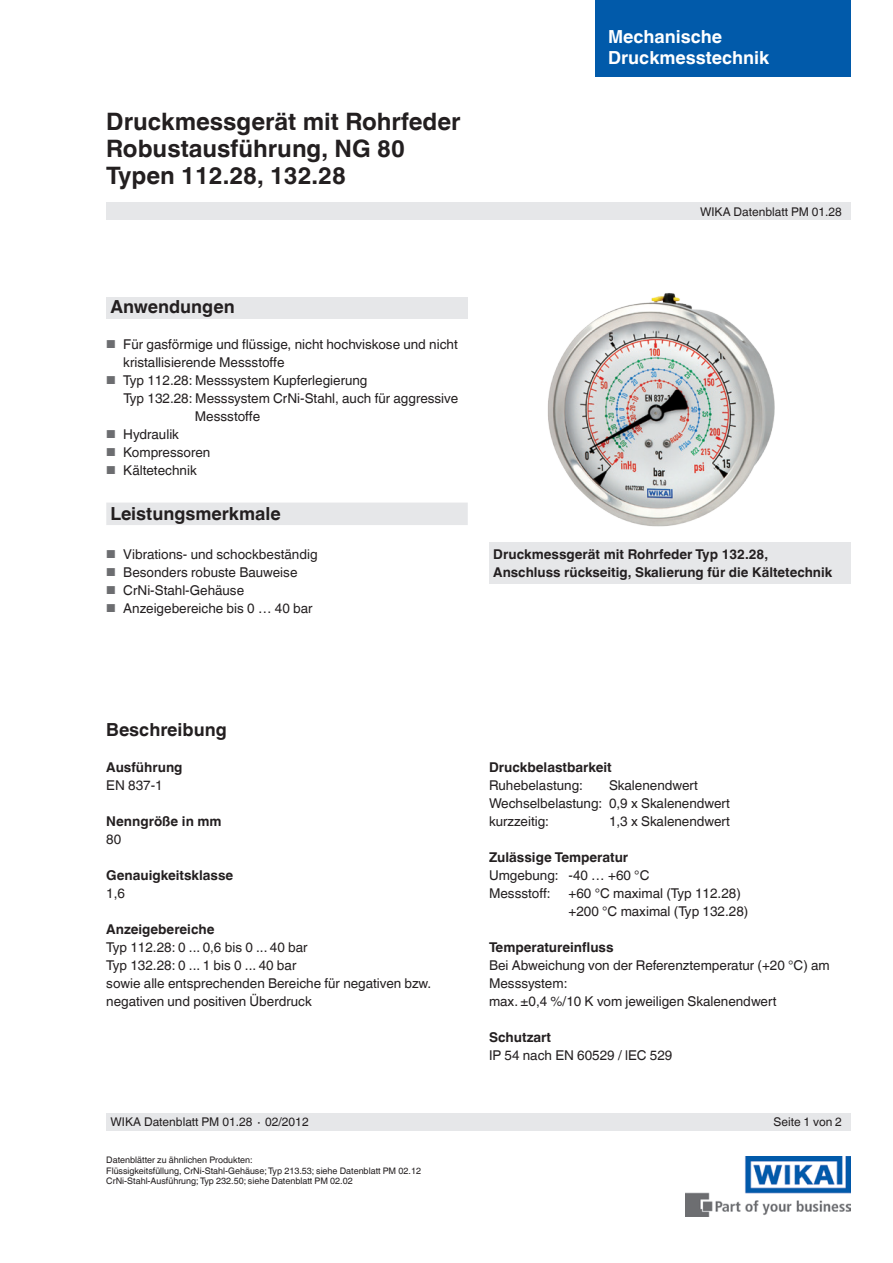
<style>
.page{position:relative;width:893px;height:1263px;background:#fff}
.page>*{position:absolute;margin:0;border:0;box-sizing:border-box;transform-origin:0 0}
.t1{font:700 24px/27px "Helvetica World";color:#231f20}
.t2{font:700 18px "Helvetica World";color:#231f20}
.t3{font:700 18px/21px "Helvetica World";color:#fff}
.t4{font:13.5px/18px "Helvetica World";color:#231f20}
.t5{font:700 13.5px/18px "Helvetica World";color:#231f20}
.t6{font:12px "Helvetica World";color:#231f20}
.t7{font:9px/10.5px "Helvetica World";color:#231f20}
.s1{font-size:11.55px;color:#6c6d70}
</style>
<div class="page">
<div style="left:106px;top:298px;width:362px;height:21px;background:#e6e7e9"></div>
<img style="left:685px;top:1157px;width:165px;height:59px">
<div style="left:106px;top:203px;width:744px;height:17px;background:#e6e7e9"></div>
<div style="left:106px;top:1114px;width:744px;height:17px;background:#e6e7e9"></div>
<img style="left:547px;top:293px;width:228px;height:234px">
<div style="left:489px;top:542px;width:361px;height:41px;background:#e6e7e9"></div>
<div style="left:106px;top:502px;width:362px;height:23px;background:#e6e7e9"></div>
<div style="left:595px;top:0;width:255px;height:77px;background:#015aaa"></div>
<h1 class="t1" style="left:106px;top:108px;width:356px">Druckmessgerät mit Rohrfeder<br>Robustausführung, NG 80<br>Typen 112.28, 132.28</h1>
<h2 class="t3" style="left:608px;top:26px;width:163px">Mechanische<br>Druckmesstechnik</h2>
<p class="t6" style="left:700px;top:204px;width:143px">WIKA Datenblatt PM 01.28</p>
<h2 class="t2" style="left:111px;top:296px;width:126px">Anwendungen</h2>
<p class="t4" style="left:123px;top:335px;width:336px;text-indent:-17px"><span class="s1">■</span> Für gasförmige und flüssige, nicht hochviskose und nicht kristallisierende Messstoffe</p>
<p class="t4" style="left:106px;top:371px;width:263px"><span class="s1">■</span> Typ 112.28: Messsystem Kupferlegierung</p>
<p class="t4" style="left:123px;top:389px;width:336px">Typ 132.28: Messsystem CrNi-Stahl, auch für aggressive</p>
<p class="t4" style="left:195px;top:407px;width:67px">Messstoffe</p>
<p class="t4" style="left:106px;top:425px;width:74px"><span class="s1">■</span> Hydraulik</p>
<p class="t4" style="left:106px;top:443px;width:105px"><span class="s1">■</span> Kompressoren</p>
<p class="t4" style="left:106px;top:461px;width:92px"><span class="s1">■</span> Kältetechnik</p>
<h2 class="t2" style="left:111px;top:503px;width:172px">Leistungsmerkmale</h2>
<p class="t4" style="left:106px;top:545px;width:213px"><span class="s1">■</span> Vibrations- und schockbeständig</p>
<p class="t4" style="left:106px;top:563px;width:193px"><span class="s1">■</span> Besonders robuste Bauweise</p>
<p class="t4" style="left:106px;top:581px;width:139px"><span class="s1">■</span> CrNi-Stahl-Gehäuse</p>
<p class="t4" style="left:106px;top:599px;width:208px"><span class="s1">■</span> Anzeigebereiche bis 0 … 40 bar</p>
<p class="t5" style="left:493px;top:545px;width:341px">Druckmessgerät mit Rohrfeder Typ 132.28,<br>Anschluss rückseitig, Skalierung für die Kältetechnik</p>
<h2 class="t2" style="left:106px;top:719px;width:122px">Beschreibung</h2>
<p class="t5" style="left:106px;top:758px;width:78px">Ausführung</p>
<p class="t4" style="left:106px;top:776px;width:58px">EN 837-1</p>
<p class="t5" style="left:106px;top:812px;width:117px">Nenngröße in mm</p>
<p class="t4" style="left:106px;top:830px;width:17px">80</p>
<p class="t5" style="left:106px;top:866px;width:129px">Genauigkeitsklasse</p>
<p class="t4" style="left:106px;top:884px;width:20px">1,6</p>
<p class="t5" style="left:106px;top:920px;width:110px">Anzeigebereiche</p>
<p class="t4" style="left:106px;top:938px;width:327px">Typ 112.28: 0 ... 0,6 bis 0 ... 40 bar<br>Typ 132.28: 0 ... 1 bis 0 ... 40 bar<br>sowie alle entsprechenden Bereiche für negativen bzw. negativen und positiven Überdruck</p>
<p class="t5" style="left:489px;top:758px;width:124px">Druckbelastbarkeit</p>
<p class="t4" style="left:489px;top:776px;width:95px">Ruhebelastung:</p>
<p class="t4" style="left:489px;top:776px;width:242px;text-indent:120px">Skalenendwert<br>Wechselbelastung: 0,9 x Skalenendwert kurzzeitig:</p>
<p class="t4" style="left:609px;top:812px;width:122px">1,3 x Skalenendwert</p>
<p class="t5" style="left:489px;top:848px;width:141px">Zulässige Temperatur</p>
<p class="t4" style="left:489px;top:866px;width:162px">Umgebung: -40 … +60 °C<br>Messstoff:</p>
<p class="t4" style="left:568px;top:884px;width:181px">+60 °C maximal (Typ 112.28) +200 °C maximal (Typ 132.28)</p>
<p class="t5" style="left:489px;top:938px;width:126px">Temperatureinfluss</p>
<p class="t4" style="left:489px;top:956px;width:342px">Bei Abweichung von der Referenztemperatur (+20 °C) am<br>Messsystem:<br>max. ±0,4 %/10 K vom jeweiligen Skalenendwert</p>
<p class="t5" style="left:489px;top:1028px;width:64px">Schutzart</p>
<p class="t4" style="left:489px;top:1046px;width:185px">IP 54 nach EN 60529 / lEC 529</p>
<p class="t6" style="left:111px;top:1114px;width:200px">WIKA Datenblatt PM 01.28 ∙ 02/2012</p>
<p class="t6" style="left:773px;top:1114px;width:70px">Seite 1 von 2</p>
<p class="t7" style="left:106px;top:1155px;width:316px">Datenblätter zu ähnlichen Produkten:<br>Flüssigkeitsfüllung, CrNi-Stahl-Gehäuse; Typ 213.53; siehe Datenblatt PM 02.12<br>CrNi-Stahl-Ausführung; Typ 232.50; siehe Datenblatt PM 02.02</p>
</div>
